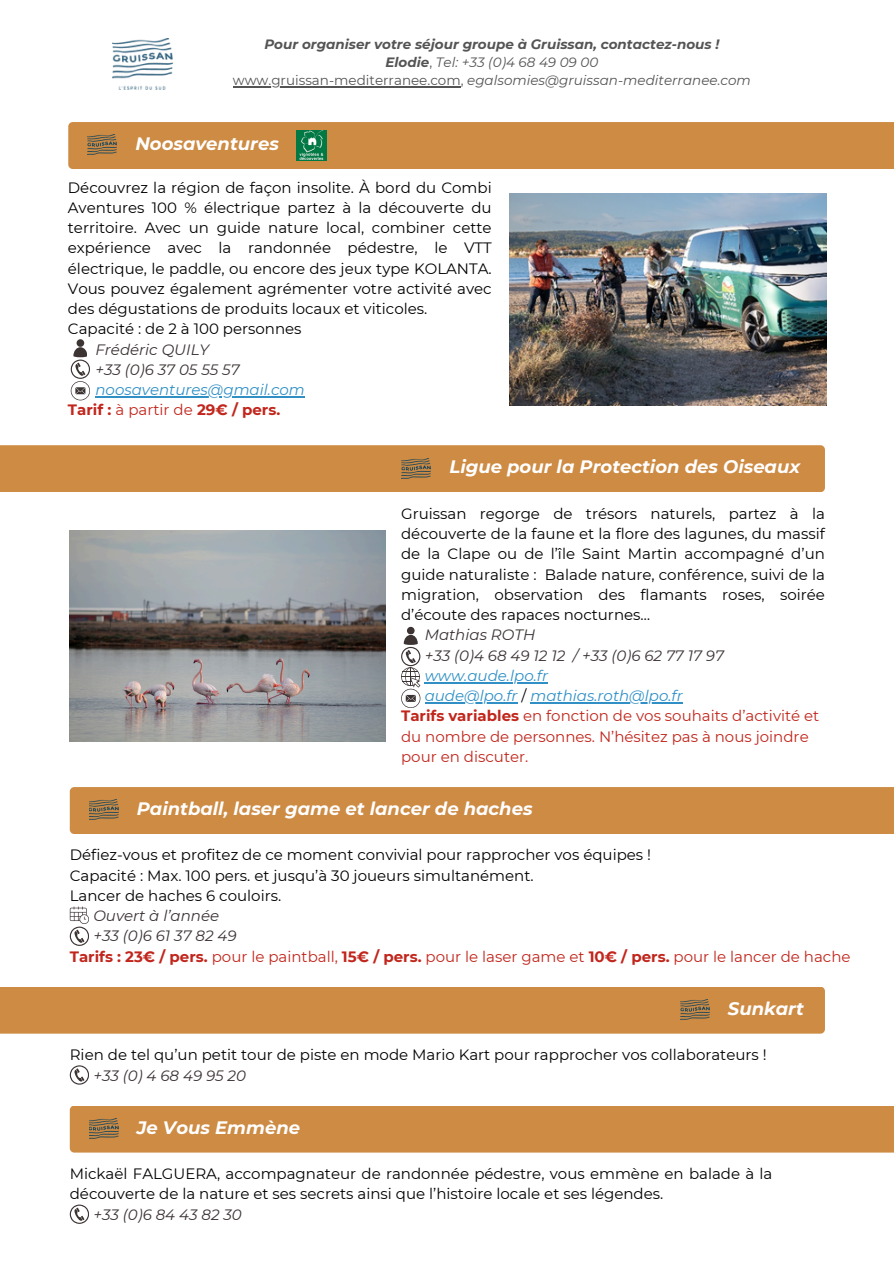
<style>
.page{position:relative;width:894px;height:1264px;background:#fff}
.page>*{position:absolute;margin:0;border:0;box-sizing:border-box;transform-origin:0 0}
.t1{font:italic 700 18px "Montserrat";color:#fff}
.t2{font:15px/20.2px "Montserrat";color:#000;text-align:justify}
.t3{font:15px/20.2px "Montserrat";color:#c1261c}
.t4{font:italic 15px "Montserrat";color:#3c3333}
.t5{font:italic 15px "Montserrat";color:#3090c6}
.t6{font:700 15px "Montserrat";color:#c1261c}
.t7{font:italic 13.5px "Montserrat";color:#545454}
.t8{font:italic 700 13.5px "Montserrat";color:#545454}
.s1{font-weight:700}
.s2{font-style:normal}
.s3{font-weight:400}
.s4{font-style:normal;color:#010101}
</style>
<div class="page">
<div style="left:0;top:987px;width:824px;height:46px;background:#cd8b44"></div>
<svg style="left:70px;top:1065px;width:19px;height:19px"></svg>
<img style="left:680px;top:999px;width:29px;height:21px">
<div style="left:0;top:445px;width:824px;height:47px;background:#cd8b44"></div>
<img style="left:70px;top:530px;width:315px;height:211px">
<hr style="left:424px;top:682px;width:124px;height:1px;background:#3090c6">
<hr style="left:424px;top:702px;width:93px;height:1px;background:#3090c6">
<hr style="left:530px;top:702px;width:152px;height:1px;background:#3090c6">
<svg style="left:401px;top:627px;width:19px;height:81px"></svg>
<img style="left:402px;top:458px;width:29px;height:21px">
<div style="left:70px;top:1106px;width:823px;height:46px;background:#cd8b44"></div>
<svg style="left:70px;top:1204px;width:19px;height:19px"></svg>
<img style="left:89px;top:1118px;width:29px;height:21px">
<div style="left:70px;top:787px;width:823px;height:47px;background:#cd8b44"></div>
<svg style="left:70px;top:906px;width:19px;height:39px"></svg>
<img style="left:89px;top:800px;width:29px;height:21px">
<img style="left:113px;top:38px;width:59px;height:52px">
<hr style="left:233px;top:86px;width:227px;height:1px;background:#545454">
<div style="left:68px;top:122px;width:825px;height:47px;background:#cd8b44"></div>
<img style="left:509px;top:193px;width:316px;height:213px">
<hr style="left:95px;top:396px;width:210px;height:1px;background:#3090c6">
<svg style="left:71px;top:339px;width:19px;height:61px"></svg>
<img style="left:88px;top:135px;width:29px;height:21px">
<img style="left:296px;top:130px;width:30px;height:31px">
<p class="t8" style="left:264px;top:36px;width:456px">Pour organiser votre séjour groupe à Gruissan, contactez-nous !</p>
<p class="t7" style="left:385px;top:54px;width:214px"><span class="s1">Elodie</span><span class="s2">,</span> Tel: +33 (0)4 68 49 09 00</p>
<p class="t7" style="left:233px;top:72px;width:519px"><span class="s2">www.gruissan-mediterranee.com,</span> egalsomies@gruissan-mediterranee.com</p>
<p class="t1" style="left:135px;top:133px;width:145px">Noosaventures</p>
<p class="t2" style="left:68px;top:177px;width:425px">Découvrez la région de façon insolite. À bord du Combi Aventures 100 % électrique partez à la découverte du territoire. Avec un guide nature local, combiner cette expérience avec la randonnée pédestre, le VTT électrique, le paddle, ou encore des jeux type KOLANTA.<br>Vous pouvez également agrémenter votre activité avec des dégustations de produits locaux et viticoles.</p>
<p class="t2" style="left:68px;top:319px;width:235px">Capacité : de 2 à 100 personnes</p>
<p class="t4" style="left:95px;top:340px;width:115px">Frédéric QUILY</p>
<p class="t4" style="left:95px;top:360px;width:146px">+33 (0)6 37 05 55 57</p>
<p class="t5" style="left:95px;top:381px;width:211px">noosaventures@gmail.com</p>
<p class="t6" style="left:68px;top:401px;width:214px">Tarif : <span class="s3">à partir de</span> 29€ / pers.</p>
<p class="t1" style="left:449px;top:456px;width:352px">Ligue pour la Protection des Oiseaux</p>
<h1 class="t2" style="left:401px;top:503px;width:425px">Gruissan regorge de trésors naturels, partez à la découverte de la faune et la flore des lagunes, du massif de la Clape ou de l’île Saint Martin accompagné d’un guide naturaliste : Balade nature, conférence, suivi de la migration, observation des flamants roses, soirée d’écoute des rapaces nocturnes…</h1>
<p class="t4" style="left:424px;top:626px;width:112px">Mathias ROTH</p>
<p class="t4" style="left:424px;top:646px;width:300px">+33 (0)4 68 49 12 12 / +33 (0)6 62 77 17 97</p>
<p class="t5" style="left:424px;top:666px;width:125px">www.aude.lpo.fr</p>
<p class="t5" style="left:424px;top:686px;width:259px">aude@lpo.fr <span class="s4">/</span> mathias.roth@lpo.fr</p>
<p class="t3" style="left:401px;top:706px;width:419px"><span class="s1">Tarifs variables</span> en fonction de vos souhaits d’activité et</p>
<p class="t3" style="left:401px;top:726px;width:409px">du nombre de personnes. N’hésitez pas à nous joindre pour en discuter.</p>
<p class="t1" style="left:137px;top:797px;width:397px">Paintball, laser game et lancer de haches</p>
<p class="t2" style="left:70px;top:844px;width:582px">Défiez-vous et profitez de ce moment convivial pour rapprocher vos équipes !</p>
<h1 class="t2" style="left:70px;top:865px;width:465px">Capacité : Max. 100 pers. et jusqu’à 30 joueurs simultanément.</h1>
<p class="t2" style="left:70px;top:885px;width:213px">Lancer de haches 6 couloirs.</p>
<p class="t4" style="left:93px;top:906px;width:127px">Ouvert à l’année</p>
<p class="t4" style="left:93px;top:926px;width:145px">+33 (0)6 61 37 82 49</p>
<p class="t3" style="left:70px;top:946px;width:782px"><span class="s1">Tarifs : 23€ / pers.</span> pour le paintball, <span class="s1">15€ / pers.</span> pour le laser game et <span class="s1">10€ / pers.</span> pour le lancer de hache</p>
<p class="t1" style="left:727px;top:997px;width:77px">Sunkart</p>
<p class="t2" style="left:70px;top:1044px;width:698px">Rien de tel qu’un petit tour de piste en mode Mario Kart pour rapprocher vos collaborateurs !</p>
<p class="t4" style="left:93px;top:1066px;width:154px">+33 (0) 4 68 49 95 20</p>
<p class="t1" style="left:137px;top:1116px;width:165px">Je Vous Emmène</p>
<p class="t2" style="left:70px;top:1163px;width:704px">Mickaël FALGUERA, accompagnateur de randonnée pédestre, vous emmène en balade à la découverte de la nature et ses secrets ainsi que l’histoire locale et ses légendes.</p>
<p class="t4" style="left:93px;top:1205px;width:150px">+33 (0)6 84 43 82 30</p>
</div>
